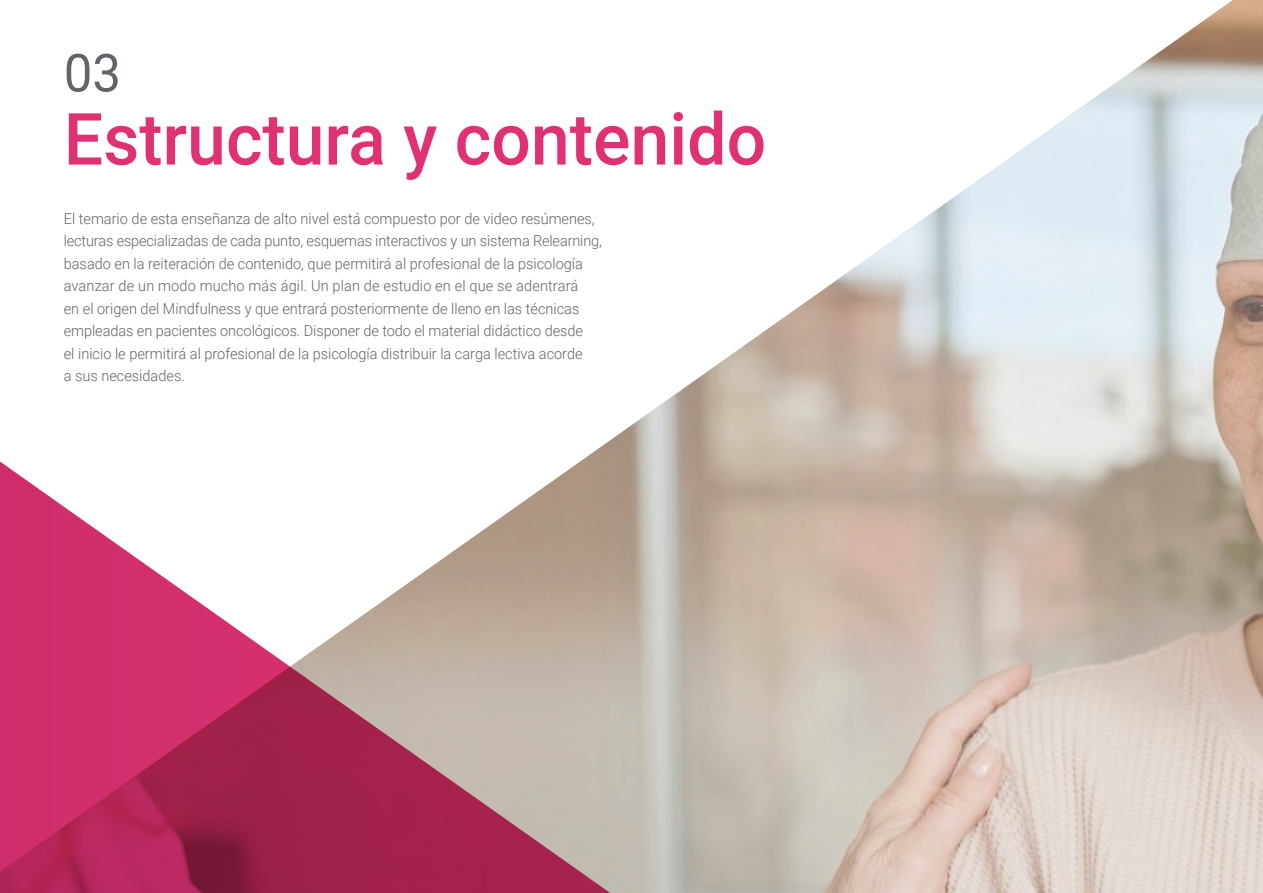
<style>
.page{position:relative;width:1263px;height:893px;background:#fff}
.page>*{position:absolute;margin:0;border:0;box-sizing:border-box;transform-origin:0 0}
.t1{font:500 72px "Roboto";color:#df3174}
.t2{font:52.5px "Roboto";color:#61646a}
.t3{font:300 15px/22.5px "Roboto";color:#61646a}
</style>
<div class="page">
<img style="left:602px;top:0;width:661px;height:893px">
<svg style="left:0;top:446px;width:640px;height:447px"></svg>
<h2 class="t2" style="left:64px;top:36px;width:59px">03</h2>
<h1 class="t1" style="left:64px;top:89px;width:704px">Estructura y contenido</h1>
<p class="t3" style="left:64px;top:207px;width:540px">El temario de esta enseñanza de alto nivel está compuesto por de video resúmenes, lecturas especializadas de cada punto, esquemas interactivos y un sistema Relearning, basado en la reiteración de contenido, que permitirá al profesional de la psicología avanzar de un modo mucho más ágil. Un plan de estudio en el que se adentrará<br>en el origen del Mindfulness y que entrará posteriormente de lleno en las técnicas empleadas en pacientes oncológicos. Disponer de todo el material didáctico desde<br>el inicio le permitirá al profesional de la psicología distribuir la carga lectiva acorde<br>a sus necesidades.</p>
</div>
